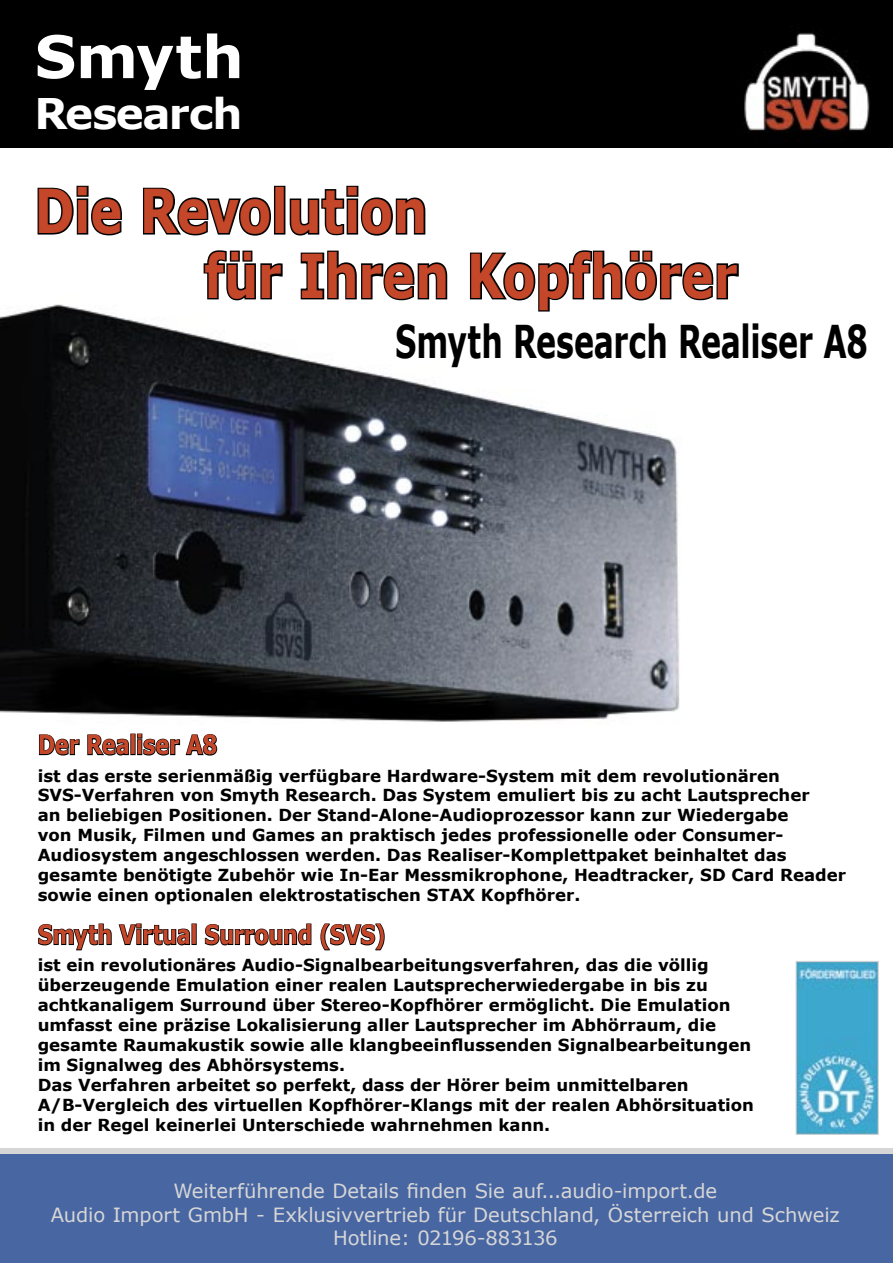
<style>
.page{position:relative;width:893px;height:1263px;background:#fff}
.page>*{position:absolute;margin:0;border:0;box-sizing:border-box;transform-origin:0 0}
.t1{font:700 60.3px/64.8px "Verdana";letter-spacing:-.005em;color:#c5472a;scale:.8 1}
.t2{font:700 58.8px "Verdana";letter-spacing:-.005em;color:#fff}
.t3{font:700 45.15px "Verdana";letter-spacing:-.005em;color:#000;scale:.67 1}
.t4{font:700 42.15px "Verdana";letter-spacing:-.035em;color:#fff}
.t5{font:700 26.4px "Verdana";letter-spacing:-.015em;color:#c5472a;scale:.8 1}
.t6{font:19.65px/23.5px "Verdana";letter-spacing:-.005em;color:#d6d6d6;text-align:center}
.t7{font:700 16.65px/20px "Verdana";color:#000}
</style>
<div class="page">
<div style="left:0;top:0;width:893px;height:147px;background:#000"></div>
<img style="left:0;top:304px;width:680px;height:418px">
<div style="left:0;top:1152px;width:893px;height:111px;background:#4866a2"></div>
<img style="left:728px;top:25px;width:155px;height:116px">
<div style="left:0;top:1148px;width:893px;height:5px;background:#d6d6d6"></div>
<svg style="left:37px;top:185px;width:85px;height:51px"></svg>
<svg style="left:143px;top:187px;width:128px;height:49px"></svg>
<div style="left:274px;top:186px;width:11px;height:49px;border:3px solid #000"></div>
<svg style="left:289px;top:185px;width:137px;height:51px"></svg>
<svg style="left:203px;top:250px;width:80px;height:51px"></svg>
<svg style="left:300px;top:250px;width:148px;height:51px"></svg>
<svg style="left:468px;top:250px;width:271px;height:63px"></svg>
<svg style="left:39px;top:734px;width:41px;height:22px"></svg>
<svg style="left:87px;top:734px;width:42px;height:22px"></svg>
<div style="left:130px;top:734px;width:6px;height:21px;border:2px solid #000"></div>
<svg style="left:137px;top:733px;width:81px;height:23px"></svg>
<svg style="left:38px;top:923px;width:74px;height:28px"></svg>
<svg style="left:118px;top:923px;width:73px;height:23px"></svg>
<div style="left:191px;top:923px;width:6px;height:22px;border:2px solid #000"></div>
<svg style="left:204px;top:923px;width:108px;height:23px"></svg>
<svg style="left:320px;top:923px;width:65px;height:28px"></svg>
<img style="left:798px;top:963px;width:79px;height:170px">
<div style="left:796px;top:961px;width:83px;height:174px;border:1px solid #d6d6d6"></div>
<p class="t2" style="left:35px;top:19px;width:211px">Smyth</p>
<p class="t4" style="left:35px;top:87px;width:209px">Research</p>
<p class="t1" style="left:204px;top:177px;width:669px;text-indent:-170px">Die Revolution<br>für Ihren Kopfhörer</p>
<p class="t3" style="left:395px;top:313px;width:707px">Smyth Research Realiser A8</p>
<p class="t5" style="left:38px;top:728px;width:226px">Der Realiser A8</p>
<p class="t7" style="left:38px;top:765px;width:810px">ist das erste serienmäßig verfügbare Hardware-System mit dem revolutionären SVS-Verfahren von Smyth Research. Das System emuliert bis zu acht Lautsprecher<br>an beliebigen Positionen. Der Stand-Alone-Audioprozessor kann zur Wiedergabe<br>von Musik, Filmen und Games an praktisch jedes professionelle oder Consumer-Audiosystem angeschlossen werden. Das Realiser-Komplettpaket beinhaltet das gesamte benötigte Zubehör wie In-Ear Messmikrophone, Headtracker, SD Card Reader sowie einen optionalen elektrostatischen STAX Kopfhörer.</p>
<p class="t5" style="left:38px;top:918px;width:437px">Smyth Virtual Surround (SVS)</p>
<p class="t7" style="left:38px;top:955px;width:718px">ist ein revolutionäres Audio-Signalbearbeitungsverfahren, das die völlig überzeugende Emulation einer realen Lautsprecherwiedergabe in bis zu achtkanaligem Surround über Stereo-Kopfhörer ermöglicht. Die Emulation umfasst eine präzise Lokalisierung aller Lautsprecher im Abhörraum, die gesamte Raumakustik sowie alle klangbeeinflussenden Signalbearbeitungen im Signalweg des Abhörsystems.<br>Das Verfahren arbeitet so perfekt, dass der Hörer beim unmittelbaren A/B-Vergleich des virtuellen Kopfhörer-Klangs mit der realen Abhörsituation in der Regel keinerlei Unterschiede wahrnehmen kann.</p>
<p class="t6" style="left:51px;top:1179px;width:790px">Weiterführende Details finden Sie auf...audio-import.de<br>Audio Import GmbH - Exklusivvertrieb für Deutschland, Österreich und Schweiz<br>Hotline: 02196-883136</p>
</div>
